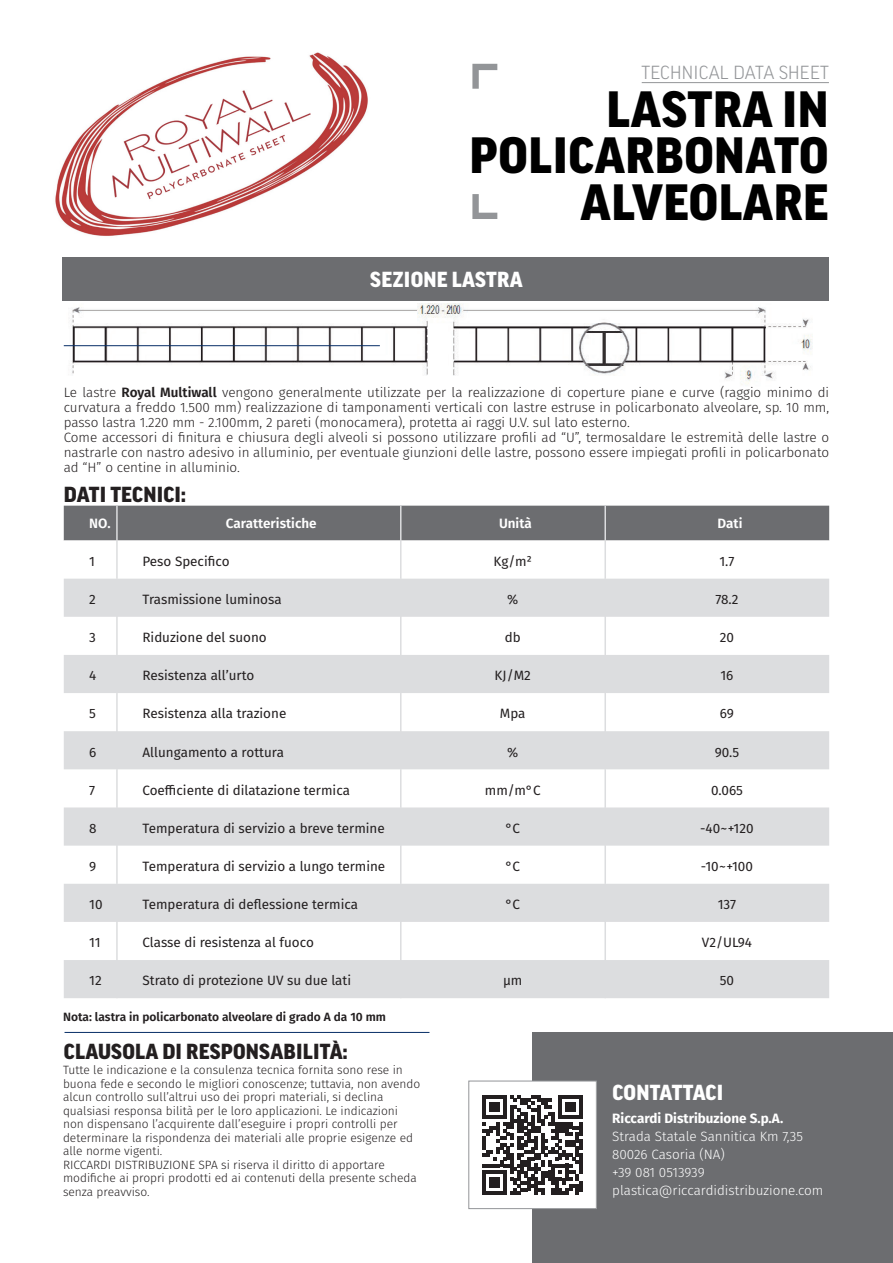
<style>
.page{position:relative;width:893px;height:1263px;background:#fff}
.page>*{position:absolute;margin:0;border:0;box-sizing:border-box;transform-origin:0 0}
.Title_01_Left{font:900 49.2px "Good Pro";letter-spacing:.01em;color:#000}
.Intro_Text_Left{font:900 21px "Good Pro";letter-spacing:.01em;color:#231f20}
.Intro_Text_Left-2{font:900 21px "Good Pro";letter-spacing:.01em;color:#fff}
.Intro_Text_Left-3{font:300 18.3px "Good Pro";letter-spacing:.01em;color:#939598}
.t1{font:300 13.5px/15px "Fira Sans";color:#231f20;text-align:justify}
.t2{font:13.5px "Fira Sans";color:#231f20}
.t3{font:300 13.5px "Fira Sans";color:#fff}
.t4{font:600 13.5px "Fira Sans";color:#fff}
.t5{font:700 13.5px "Fira Sans";color:#fff}
.t6{font:300 12px/13.5px "Fira Sans";color:#231f20}
.Intro_Text_Left-4{font:600 12px "Fira Sans";color:#231f20}
.s1{font-weight:600}
</style>
<div class="page">
<hr style="left:642px;top:82px;width:187px;height:1px;background:#939598">
<img style="left:65px;top:304px;width:748px;height:81px">
<svg style="left:472px;top:194px;width:25px;height:25px"></svg>
<svg style="left:472px;top:64px;width:25px;height:25px"></svg>
<hr style="left:64px;top:345px;width:316px;height:1px;background:#072e66">
<div style="left:62px;top:257px;width:766px;height:44px;background:#6c6d70"></div>
<img style="left:55px;top:52px;width:313px;height:184px">
<div style="left:64px;top:506px;width:765px;height:34px;background:#6c6d70"></div>
<svg style="left:64px;top:540px;width:765px;height:39px"></svg>
<svg style="left:64px;top:579px;width:765px;height:419px;fill:#dcdddf"></svg>
<hr style="left:116px;top:506px;width:2px;height:34px;background:#dcdddf">
<hr style="left:400px;top:506px;width:1px;height:34px;background:#dcdddf">
<hr style="left:604px;top:506px;width:2px;height:34px;background:#dcdddf">
<hr style="left:116px;top:540px;width:2px;height:39px;background:#dcdddf">
<hr style="left:400px;top:540px;width:1px;height:39px;background:#dcdddf">
<hr style="left:604px;top:540px;width:2px;height:39px;background:#dcdddf">
<hr style="left:116px;top:579px;width:2px;height:38px;background:#dcdddf">
<hr style="left:400px;top:579px;width:1px;height:38px;background:#dcdddf">
<hr style="left:604px;top:579px;width:2px;height:38px;background:#dcdddf">
<hr style="left:116px;top:617px;width:2px;height:38px;background:#dcdddf">
<hr style="left:400px;top:617px;width:1px;height:38px;background:#dcdddf">
<hr style="left:604px;top:617px;width:2px;height:38px;background:#dcdddf">
<hr style="left:116px;top:655px;width:2px;height:38px;background:#dcdddf">
<hr style="left:400px;top:655px;width:1px;height:38px;background:#dcdddf">
<hr style="left:604px;top:655px;width:2px;height:38px;background:#dcdddf">
<hr style="left:116px;top:693px;width:2px;height:38px;background:#dcdddf">
<hr style="left:400px;top:693px;width:1px;height:38px;background:#dcdddf">
<hr style="left:604px;top:693px;width:2px;height:38px;background:#dcdddf">
<hr style="left:116px;top:731px;width:2px;height:38px;background:#dcdddf">
<hr style="left:400px;top:731px;width:1px;height:38px;background:#dcdddf">
<hr style="left:604px;top:731px;width:2px;height:38px;background:#dcdddf">
<hr style="left:116px;top:769px;width:2px;height:38px;background:#dcdddf">
<hr style="left:400px;top:769px;width:1px;height:38px;background:#dcdddf">
<hr style="left:604px;top:769px;width:2px;height:38px;background:#dcdddf">
<hr style="left:116px;top:807px;width:2px;height:39px;background:#dcdddf">
<hr style="left:400px;top:807px;width:1px;height:39px;background:#dcdddf">
<hr style="left:604px;top:807px;width:2px;height:39px;background:#dcdddf">
<hr style="left:116px;top:846px;width:2px;height:38px;background:#dcdddf">
<hr style="left:400px;top:846px;width:1px;height:38px;background:#dcdddf">
<hr style="left:604px;top:846px;width:2px;height:38px;background:#dcdddf">
<hr style="left:116px;top:884px;width:2px;height:38px;background:#dcdddf">
<hr style="left:400px;top:884px;width:1px;height:38px;background:#dcdddf">
<hr style="left:604px;top:884px;width:2px;height:38px;background:#dcdddf">
<hr style="left:116px;top:922px;width:2px;height:38px;background:#dcdddf">
<hr style="left:400px;top:922px;width:1px;height:38px;background:#dcdddf">
<hr style="left:604px;top:922px;width:2px;height:38px;background:#dcdddf">
<hr style="left:116px;top:960px;width:2px;height:38px;background:#dcdddf">
<hr style="left:400px;top:960px;width:1px;height:38px;background:#dcdddf">
<hr style="left:604px;top:960px;width:2px;height:38px;background:#dcdddf">
<div style="left:533px;top:1032px;width:360px;height:231px;background:#6c6d70"></div>
<hr style="left:65px;top:1032px;width:364px;height:1px;background:#072e66">
<div style="left:469px;top:1081px;width:127px;height:127px;background:#fff"></div>
<svg style="left:483px;top:1095px;width:100px;height:100px"></svg>
<hr style="left:579px;top:1108px;width:4px;height:11px;background:#231f20">
<hr style="left:579px;top:1122px;width:4px;height:14px;background:#231f20">
<hr style="left:579px;top:1140px;width:4px;height:10px;background:#231f20">
<hr style="left:579px;top:1153px;width:4px;height:21px;background:#231f20">
<hr style="left:579px;top:1181px;width:4px;height:10px;background:#231f20">
<div style="left:468px;top:1081px;width:129px;height:128px;border:1px solid #939598"></div>
<p class="Intro_Text_Left-3" style="left:641px;top:62px;width:189px">TECHNICAL DATA SHEET</p>
<p class="Title_01_Left" style="left:607px;top:81px;width:224px">LASTRA IN</p>
<p class="Title_01_Left" style="left:470px;top:128px;width:361px">POLICARBONATO</p>
<p class="Title_01_Left" style="left:581px;top:174px;width:250px">ALVEOLARE</p>
<p class="Intro_Text_Left-2" style="left:370px;top:268px;width:154px">SEZIONE LASTRA</p>
<p class="t1" style="left:64px;top:384px;width:767px">Le lastre <span class="s1">Royal Multiwall</span> vengono generalmente utilizzate per la realizzazione di coperture piane e curve (raggio minimo di curvatura a freddo 1.500 mm) realizzazione di tamponamenti verticali con lastre estruse in policarbonato alveolare, sp. 10 mm, passo lastra 1.220 mm - 2.100mm, 2 pareti (monocamera), protetta ai raggi U.V. sul lato esterno.</p>
<p class="t1" style="left:64px;top:429px;width:767px">Come accessori di finitura e chiusura degli alveoli si possono utilizzare profili ad “U”, termosaldare le estremità delle lastre o nastrarle con nastro adesivo in alluminio, per eventuale giunzioni delle lastre, possono essere impiegati profili in policarbonato ad “H” o centine in alluminio.</p>
<p class="Intro_Text_Left" style="left:64px;top:483px;width:124px">DATI TECNICI:</p>
<p class="t4" style="left:89px;top:512px;width:23px">NO.</p>
<p class="t4" style="left:226px;top:512px;width:92px">Caratteristiche</p>
<p class="t4" style="left:499px;top:512px;width:34px">Unità</p>
<p class="t4" style="left:717px;top:512px;width:26px">Dati</p>
<p class="t2" style="left:89px;top:551px;width:7px">1</p>
<p class="t2" style="left:142px;top:551px;width:89px">Peso Specifico</p>
<p class="t2" style="left:494px;top:551px;width:40px">Kg/m²</p>
<p class="t2" style="left:719px;top:551px;width:17px">1.7</p>
<p class="t2" style="left:89px;top:589px;width:8px">2</p>
<p class="t2" style="left:142px;top:589px;width:141px">Trasmissione luminosa</p>
<p class="t2" style="left:507px;top:589px;width:13px">%</p>
<p class="t2" style="left:715px;top:589px;width:25px">78.2</p>
<p class="t2" style="left:89px;top:627px;width:8px">3</p>
<p class="t2" style="left:142px;top:627px;width:126px">Riduzione del suono</p>
<p class="t2" style="left:505px;top:627px;width:17px">db</p>
<p class="t2" style="left:720px;top:627px;width:16px">20</p>
<p class="t2" style="left:89px;top:665px;width:9px">4</p>
<p class="t2" style="left:142px;top:665px;width:113px">Resistenza all’urto</p>
<p class="t2" style="left:495px;top:665px;width:38px">KJ/M2</p>
<p class="t2" style="left:720px;top:665px;width:15px">16</p>
<p class="t2" style="left:89px;top:703px;width:8px">5</p>
<p class="t2" style="left:142px;top:703px;width:145px">Resistenza alla trazione</p>
<p class="t2" style="left:500px;top:703px;width:27px">Mpa</p>
<p class="t2" style="left:720px;top:703px;width:16px">69</p>
<p class="t2" style="left:89px;top:742px;width:9px">6</p>
<p class="t2" style="left:142px;top:742px;width:143px">Allungamento a rottura</p>
<p class="t2" style="left:507px;top:742px;width:13px">%</p>
<p class="t2" style="left:715px;top:742px;width:26px">90.5</p>
<p class="t2" style="left:89px;top:780px;width:7px">7</p>
<p class="t2" style="left:142px;top:780px;width:209px">Coefficiente di dilatazione termica</p>
<p class="t2" style="left:485px;top:780px;width:57px">mm/m°C</p>
<p class="t2" style="left:711px;top:780px;width:33px">0.065</p>
<p class="t2" style="left:89px;top:818px;width:9px">8</p>
<p class="t2" style="left:142px;top:818px;width:244px">Temperatura di servizio a breve termine</p>
<p class="t2" style="left:505px;top:818px;width:16px">°C</p>
<p class="t2" style="left:700px;top:818px;width:55px">-40~+120</p>
<p class="t2" style="left:89px;top:856px;width:9px">9</p>
<p class="t2" style="left:142px;top:856px;width:244px">Temperatura di servizio a lungo termine</p>
<p class="t2" style="left:505px;top:856px;width:16px">°C</p>
<p class="t2" style="left:701px;top:856px;width:54px">-10~+100</p>
<p class="t2" style="left:89px;top:894px;width:15px">10</p>
<p class="t2" style="left:142px;top:894px;width:217px">Temperatura di deflessione termica</p>
<p class="t2" style="left:505px;top:894px;width:16px">°C</p>
<p class="t2" style="left:718px;top:894px;width:20px">137</p>
<p class="t2" style="left:89px;top:932px;width:13px">11</p>
<p class="t2" style="left:142px;top:932px;width:173px">Classe di resistenza al fuoco</p>
<p class="t2" style="left:702px;top:932px;width:52px">V2/UL94</p>
<p class="t2" style="left:89px;top:970px;width:14px">12</p>
<p class="t2" style="left:142px;top:970px;width:210px">Strato di protezione UV su due lati</p>
<p class="t2" style="left:503px;top:970px;width:21px">μm</p>
<p class="t2" style="left:720px;top:970px;width:16px">50</p>
<p class="Intro_Text_Left-4" style="left:63px;top:1007px;width:324px">Nota: lastra in policarbonato alveolare di grado A da 10 mm</p>
<p class="Intro_Text_Left" style="left:64px;top:1040px;width:285px">CLAUSOLA DI RESPONSABILITÀ:</p>
<p class="t6" style="left:63px;top:1063px;width:359px">Tutte le indicazione e la consulenza tecnica fornita sono rese in buona fede e secondo le migliori conoscenze; tuttavia, non avendo alcun controllo sull’altrui uso dei propri materiali, si declina qualsiasi responsa bilità per le loro applicazioni. Le indicazioni non dispensano l’acquirente dall’eseguire i propri controlli per determinare la rispondenza dei materiali alle proprie esigenze ed alle norme vigenti.</p>
<p class="t6" style="left:63px;top:1158px;width:355px">RICCARDI DISTRIBUZIONE SPA si riserva il diritto di apportare modifiche ai propri prodotti ed ai contenuti della presente scheda senza preavviso.</p>
<p class="Intro_Text_Left-2" style="left:612px;top:1081px;width:112px">CONTATTACI</p>
<p class="t5" style="left:612px;top:1107px;width:173px">Riccardi Distribuzione S.p.A.</p>
<p class="t3" style="left:612px;top:1126px;width:192px">Strada Statale Sannitica Km 7,35</p>
<p class="t3" style="left:612px;top:1144px;width:114px">80026 Casoria (NA)</p>
<p class="t3" style="left:612px;top:1162px;width:94px">+39 081 0513939</p>
<p class="t3" style="left:612px;top:1180px;width:213px">plastica@riccardidistribuzione.com</p>
</div>
